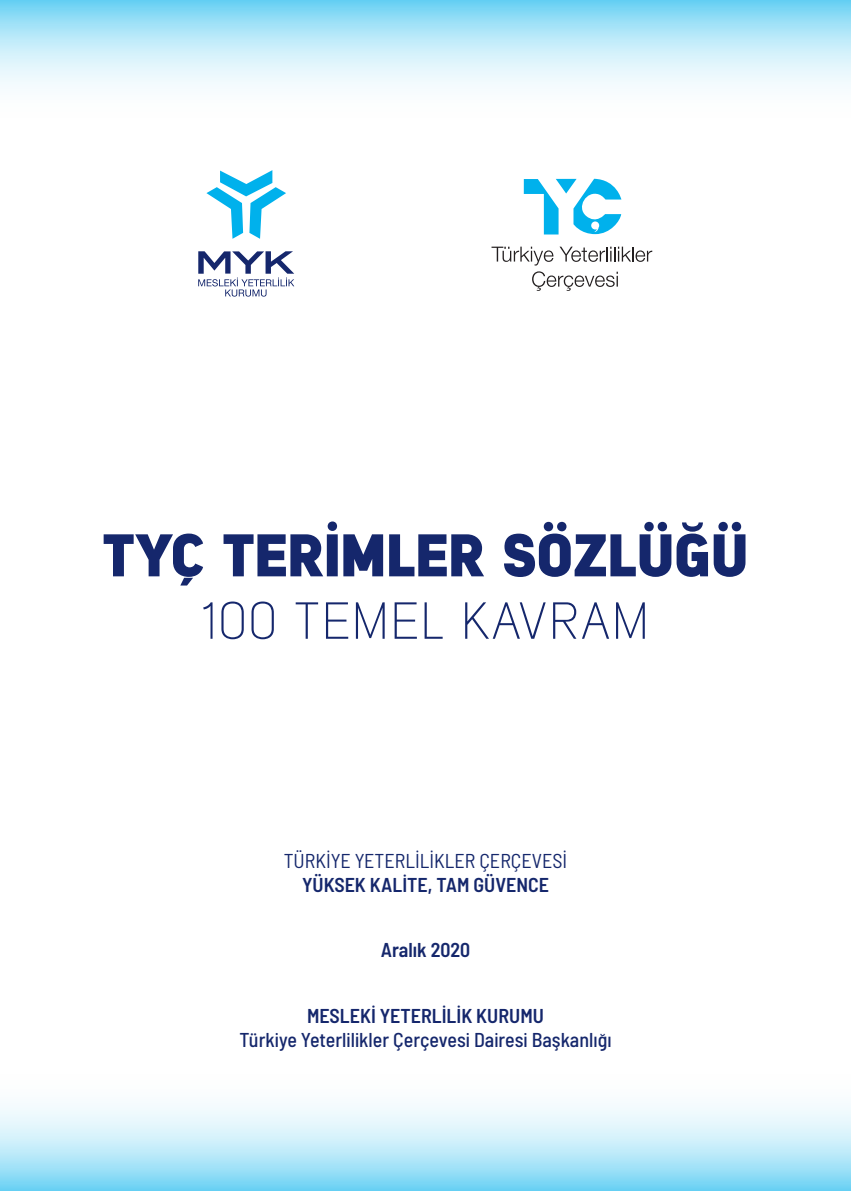
<style>
.page{position:relative;width:851px;height:1191px;background:#fff}
.page>*{position:absolute;margin:0;border:0;box-sizing:border-box;transform-origin:0 0}
.t1{font:900 60px "Lintel";color:#15276c}
.t2{font:300 52px "Lintel";color:#15276c}
.t3{font:600 semi-condensed 20px "Barlow";color:#15276c}
.t4{font:500 semi-condensed 20px "Barlow";color:#15276c}
.t5{font:semi-condensed 20px "Barlow";color:#15276c}
</style>
<div class="page">
<svg style="left:0;top:1105px;width:850px;height:86px;background:#bdeaf9"></svg>
<svg style="left:0;top:0;width:850px;height:235px"></svg>
<svg style="left:206px;top:170px;width:80px;height:69px"></svg>
<svg style="left:198px;top:251px;width:96px;height:46px"></svg>
<svg style="left:523px;top:179px;width:98px;height:55px"></svg>
<svg style="left:491px;top:247px;width:62px;height:18px"></svg>
<svg style="left:560px;top:247px;width:92px;height:15px"></svg>
<svg style="left:532px;top:271px;width:85px;height:20px"></svg>
<h1 class="t1" style="left:103px;top:511px;width:647px">TYÇ TERİMLER SÖZLÜĞÜ</h1>
<h2 class="t2" style="left:201px;top:585px;width:450px">100 TEMEL KAVRAM</h2>
<p class="t5" style="left:284px;top:848px;width:285px">TÜRKİYE YETERLİLİKLER ÇERÇEVESİ</p>
<p class="t3" style="left:302px;top:872px;width:248px">YÜKSEK KALİTE, TAM GÜVENCE</p>
<p class="t3" style="left:380px;top:937px;width:91px">Aralık 2020</p>
<p class="t3" style="left:307px;top:1003px;width:238px">MESLEKİ YETERLİLİK KURUMU</p>
<p class="t4" style="left:239px;top:1027px;width:373px">Türkiye Yeterlilikler Çerçevesi Dairesi Başkanlığı</p>
</div>
